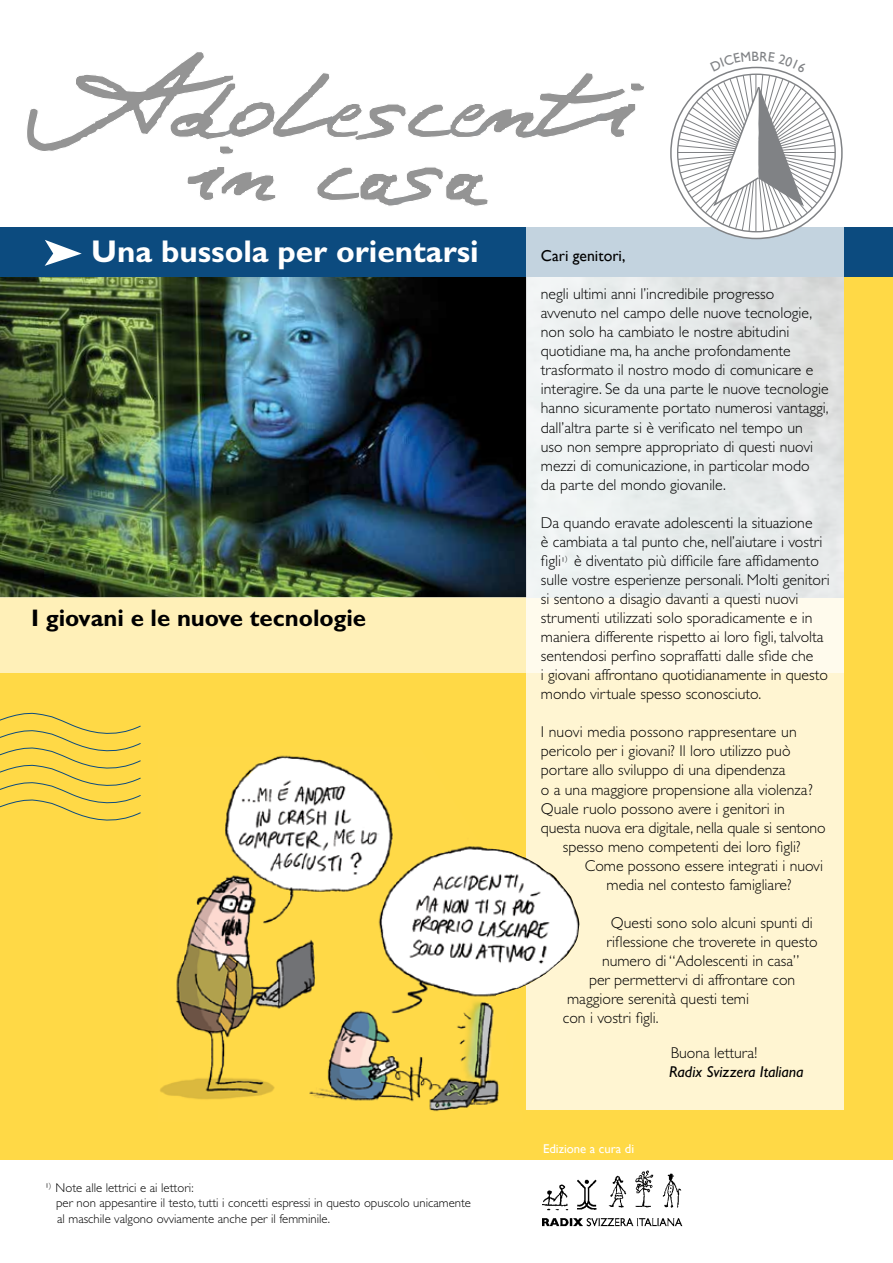
<style>
.page{position:relative;width:893px;height:1263px;background:#fff}
.page>*{position:absolute;margin:0;border:0;box-sizing:border-box;transform-origin:0 0}
.t1{font:700 31.5px "Gill Sans";color:#fff}
.t2{font:700 24px "Gill Sans";color:#000}
.t3{font:300 15.75px/19px "Gill Sans";color:#000}
.t4{font:italic 15.75px "Gill Sans";color:#000}
.t5{font:15.75px "Gill Sans";color:#000}
.t6{font:300 12.75px/15.3px "Gill Sans";color:#000}
.t7{font:12.75px "Gill Sans";color:#fff}
.s1{font-size:12.75px}
</style>
<div class="page">
<div style="left:0;top:277px;width:893px;height:986px;background:#ffd946"></div>
<img style="left:0;top:277px;width:527px;height:320px">
<div style="left:0;top:227px;width:893px;height:50px;background:#0c4b7f"></div>
<svg style="left:45px;top:240px;width:37px;height:26px"></svg>
<div style="left:0;top:597px;width:844px;height:75px;background:#fff0b8"></div>
<svg style="left:27px;top:52px;width:617px;height:154px"></svg>
<div style="left:0;top:1161px;width:893px;height:102px;background:#fff"></div>
<svg style="left:527px;top:227px;width:317px;height:883px"></svg>
<img style="left:160px;top:747px;width:420px;height:365px">
<img style="left:542px;top:1170px;width:141px;height:57px">
<svg style="left:0;top:712px;width:141px;height:109px"></svg>
<svg style="left:669px;top:66px;width:174px;height:174px"></svg>
<h1 class="t1" style="left:91px;top:233px;width:389px">Una bussola per orientarsi</h1>
<h2 class="t2" style="left:31px;top:603px;width:337px">I giovani e le nuove tecnologie</h2>
<p class="t6" style="left:56px;top:1180px;width:416px;text-indent:-11px">¹<sup>)</sup> Note alle lettrici e ai lettori:<br>per non appesantire il testo, tutti i concetti espressi in questo opuscolo unicamente al maschile valgono ovviamente anche per il femminile.</p>
<p class="t5" style="left:541px;top:247px;width:86px">Cari genitori,</p>
<p class="t3" style="left:541px;top:284px;width:289px">negli ultimi anni l’incredibile progresso avvenuto nel campo delle nuove tecnologie, non solo ha cambiato le nostre abitudini quotidiane ma, ha anche profondamente trasformato il nostro modo di comunicare e interagire. Se da una parte le nuove tecnologie hanno sicuramente portato numerosi vantaggi, dall’altra parte si è verificato nel tempo un<br>uso non sempre appropriato di questi nuovi mezzi di comunicazione, in particolar modo<br>da parte del mondo giovanile.</p>
<p class="t3" style="left:541px;top:513px;width:290px">Da quando eravate adolescenti la situazione<br>è cambiata a tal punto che, nell’aiutare i vostri figli<span class="s1">¹</span><sup>)</sup> è diventato più difficile fare affidamento sulle vostre esperienze personali. Molti genitori si sentono a disagio davanti a questi nuovi strumenti utilizzati solo sporadicamente e in maniera differente rispetto ai loro figli, talvolta sentendosi perfino sopraffatti dalle sfide che<br>i giovani affrontano quotidianamente in questo mondo virtuale spesso sconosciuto.</p>
<p class="t3" style="left:541px;top:722px;width:257px">I nuovi media possono rappresentare un</p>
<p class="t3" style="left:541px;top:742px;width:251px">pericolo per i giovani? Il loro utilizzo può</p>
<p class="t3" style="left:541px;top:761px;width:246px">portare allo sviluppo di una dipendenza</p>
<p class="t3" style="left:541px;top:780px;width:273px">o a una maggiore propensione alla violenza?</p>
<p class="t3" style="left:541px;top:799px;width:245px">Quale ruolo possono avere i genitori in</p>
<p class="t3" style="left:541px;top:818px;width:286px">questa nuova era digitale, nella quale si sentono</p>
<p class="t3" style="left:563px;top:837px;width:239px">spesso meno competenti dei loro figli?</p>
<p class="t3" style="left:585px;top:856px;width:240px">Come possono essere integrati i nuovi</p>
<p class="t3" style="left:607px;top:875px;width:186px">media nel contesto famigliare?</p>
<p class="t3" style="left:611px;top:913px;width:203px">Questi sono solo alcuni spunti di</p>
<p class="t3" style="left:607px;top:932px;width:213px">riflessione che troverete in questo</p>
<p class="t3" style="left:602px;top:951px;width:199px">numero di “Adolescenti in casa”</p>
<p class="t3" style="left:589px;top:970px;width:208px">per permettervi di affrontare con</p>
<p class="t3" style="left:567px;top:989px;width:183px">maggiore serenità questi temi</p>
<p class="t3" style="left:563px;top:1008px;width:97px">con i vostri figli.</p>
<p class="t3" style="left:671px;top:1043px;width:88px">Buona lettura!</p>
<p class="t4" style="left:669px;top:1062px;width:136px">Radix Svizzera Italiana</p>
<p class="t7" style="left:543px;top:1141px;width:93px">Edizione a cura di</p>
</div>
